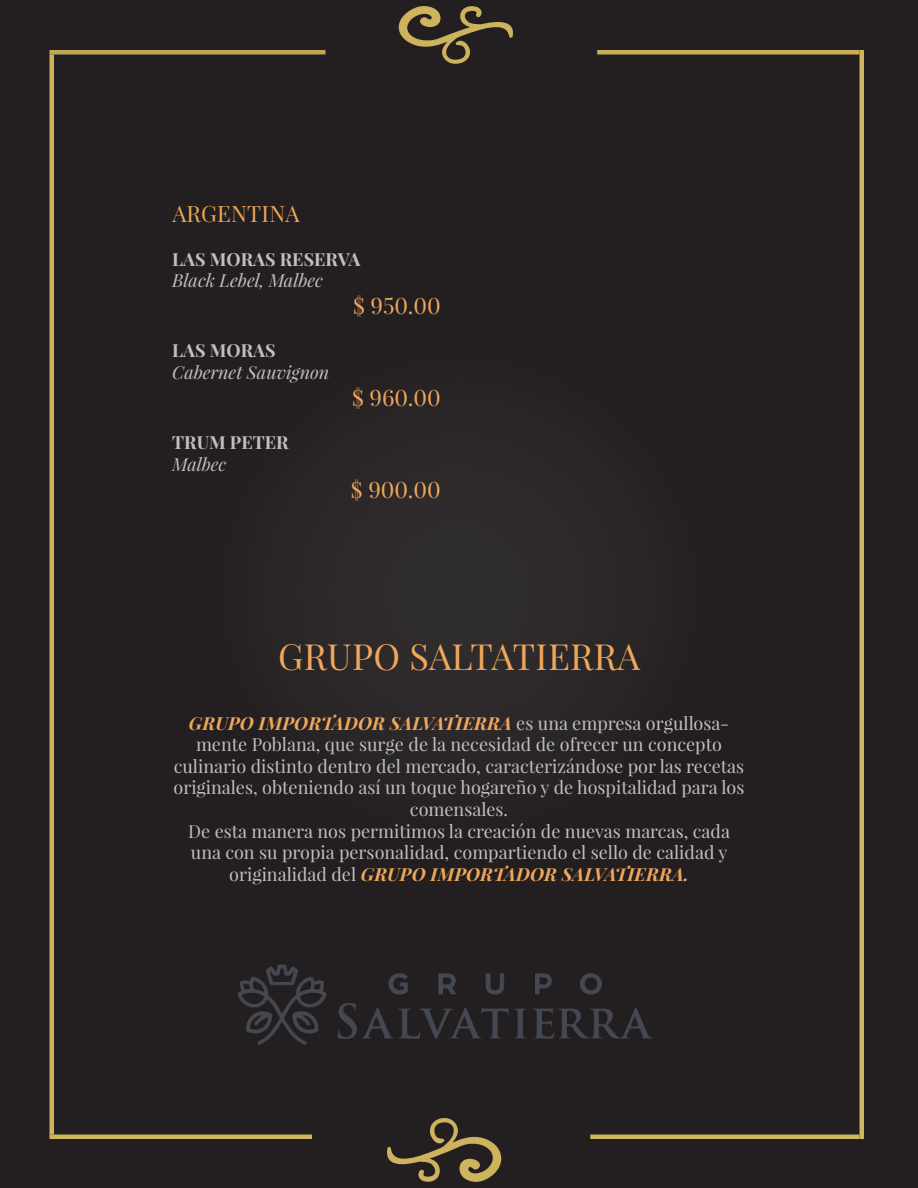
<style>
.page{position:relative;width:918px;height:1188px;background:#231f20}
.page>*{position:absolute;margin:0;border:0;box-sizing:border-box;transform-origin:0 0}
.t1{font:36px "Playfair Display";letter-spacing:.01em;color:#f0a75a}
.t2{font:22.5px "Playfair Display";color:#f0a75a}
.t3{font:18px/21.6px "Playfair Display";color:#c0c0c0;text-align:center}
.t4{font:italic 18px "Playfair Display";color:#c0c0c0}
.t5{font:700 18px "Playfair Display";color:#c0c0c0}
.s1{font-weight:700;font-style:italic;color:#f0a75a}
.s2{font-weight:700;font-style:italic}
</style>
<div class="page">
<div style="left:197px;top:332px;width:524px;height:524px;background:#292526;border-radius:50%"></div>
<svg style="left:399px;top:6px;width:114px;height:58px"></svg>
<svg style="left:387px;top:1118px;width:114px;height:64px"></svg>
<div style="left:50px;top:50px;width:276px;height:5px;background:#bea757"></div>
<div style="left:597px;top:50px;width:263px;height:5px;background:#cab059"></div>
<hr style="left:50px;top:1135px;width:262px;height:4px;background:#ceb55b">
<hr style="left:590px;top:1135px;width:270px;height:4px;background:#ceb55b">
<hr style="left:50px;top:55px;width:4px;height:1080px;background:#ceb55b">
<hr style="left:860px;top:50px;width:4px;height:1089px;background:#cfb55e">
<img style="left:237px;top:964px;width:416px;height:81px">
<p class="t2" style="left:173px;top:200px;width:129px">ARGENTINA</p>
<p class="t5" style="left:172px;top:247px;width:190px">LAS MORAS RESERVA</p>
<p class="t4" style="left:172px;top:268px;width:152px">Black Lebel, Malbec</p>
<p class="t2" style="left:353px;top:292px;width:89px">$ 950.00</p>
<p class="t5" style="left:172px;top:339px;width:105px">LAS MORAS</p>
<p class="t4" style="left:172px;top:360px;width:159px">Cabernet Sauvignon</p>
<p class="t2" style="left:352px;top:383px;width:90px">$ 960.00</p>
<p class="t5" style="left:172px;top:431px;width:118px">TRUM PETER</p>
<p class="t4" style="left:172px;top:452px;width:56px">Malbec</p>
<p class="t2" style="left:351px;top:475px;width:91px">$ 900.00</p>
<p class="t1" style="left:278px;top:634px;width:364px">GRUPO SALTATIERRA</p>
<p class="t3" style="left:174px;top:712px;width:572px"><span class="s1">GRUPO IMPORTADOR SALVATIERRA</span> es una empresa orgullosa&shy;mente Poblana, que surge de la necesidad de ofrecer un concepto culinario distinto dentro del mercado, caracterizándose por las recetas originales, obteniendo así un toque hogareño y de hospitalidad para los comensales.</p>
<p class="t3" style="left:188px;top:820px;width:543px">De esta manera nos permitimos la creación de nuevas marcas, cada una con su propia personalidad, compartiendo el sello de calidad y originalidad del <span class="s1">GRUPO IMPORTADOR SALVATIERRA</span><span class="s2">.</span></p>
</div>
